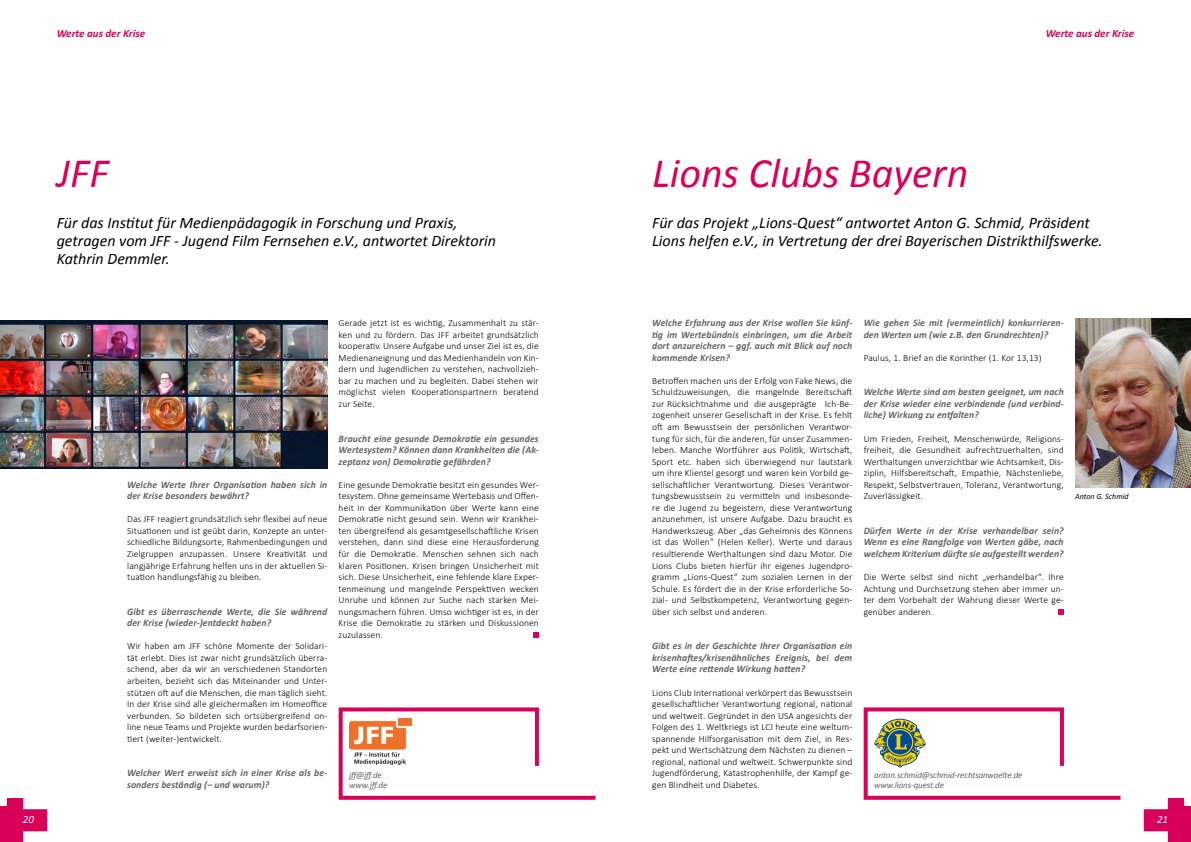
<style>
.page{position:relative;width:1191px;height:842px;background:#fff}
.page>*{position:absolute;margin:0;border:0;box-sizing:border-box;transform-origin:0 0}
.t1{font:italic 42px "Calibri";color:#d90059}
.t2{font:italic 16px/18px "Calibri";color:#000}
.t3{font:italic 700 11px "Calibri";color:#d90059}
.t4{font:italic 11px "Calibri";color:#fff}
.t5{font:italic 700 10px/11.5px "Calibri";letter-spacing:.01em;color:#636362;text-align:justify}
.t6{font:300 9.5px/11.5px "Calibri";letter-spacing:.01em;color:#000;text-align:justify}
.t7{font:italic 9px/10px "Calibri";letter-spacing:-.01em;color:#636362}
.t8{font:italic 8px "Calibri";color:#000}
</style>
<div class="page">
<svg style="left:0;top:798px;width:47px;height:44px"></svg>
<svg style="left:1143px;top:798px;width:48px;height:44px"></svg>
<svg style="left:533px;top:632px;width:6px;height:6px"></svg>
<svg style="left:338px;top:707px;width:258px;height:93px"></svg>
<svg style="left:1058px;top:609px;width:5px;height:6px"></svg>
<img style="left:1075px;top:319px;width:116px;height:169px">
<img style="left:0;top:320px;width:327px;height:149px">
<img style="left:349px;top:719px;width:62px;height:46px">
<svg style="left:863px;top:707px;width:258px;height:93px"></svg>
<p class="t3" style="left:57px;top:26px;width:90px">Werte aus der Krise</p>
<h1 class="t1" style="left:57px;top:145px;width:53px">JFF</h1>
<h2 class="t2" style="left:57px;top:213px;width:441px">Für das Institut für Medienpädagogik in Forschung und Praxis, getragen vom JFF - Jugend Film Fernsehen e.V., antwortet Direktorin<br>Kathrin Demmler.</h2>
<p class="t4" style="left:23px;top:812px;width:13px">20</p>
<p class="t5" style="left:127px;top:479px;width:202px">Welche Werte Ihrer Organisation haben sich in der Krise besonders bewährt?</p>
<p class="t6" style="left:127px;top:513px;width:202px">Das JFF reagiert grundsätzlich sehr flexibel auf neue Situationen und ist geübt darin, Konzepte an unter&shy;schiedliche Bildungsorte, Rahmenbedingungen und Zielgruppen anzupassen. Unsere Kreativität und langjährige Erfahrung helfen uns in der aktuellen Si&shy;tuation handlungsfähig zu bleiben.</p>
<p class="t5" style="left:127px;top:606px;width:202px">Gibt es überraschende Werte, die Sie während der Krise (wieder-)entdeckt haben?</p>
<p class="t6" style="left:127px;top:640px;width:202px">Wir haben am JFF schöne Momente der Solidari&shy;tät erlebt. Dies ist zwar nicht grundsätzlich überra&shy;schend, aber da wir an verschiedenen Standorten arbeiten, bezieht sich das Miteinander und Unter&shy;stützen oft auf die Menschen, die man täglich sieht.<br>In der Krise sind alle gleichermaßen im Homeoffice verbunden. So bildeten sich ortsübergreifend on&shy;line neue Teams und Projekte wurden bedarfsorien&shy;tiert (weiter-)entwickelt.</p>
<p class="t5" style="left:127px;top:767px;width:202px">Welcher Wert erweist sich in einer Krise als be&shy;sonders beständig (– und warum)?</p>
<p class="t6" style="left:339px;top:317px;width:202px">Gerade jetzt ist es wichtig, Zusammenhalt zu stär&shy;ken und zu fördern. Das JFF arbeitet grundsätzlich kooperativ. Unsere Aufgabe und unser Ziel ist es, die Medienaneignung und das Medienhandeln von Kin&shy;dern und Jugendlichen zu verstehen, nachvollzieh&shy;bar zu machen und zu begleiten. Dabei stehen wir möglichst vielen Kooperationspartnern beratend zur Seite.</p>
<p class="t5" style="left:339px;top:432px;width:202px">Braucht eine gesunde Demokratie ein gesundes Wertesystem? Können dann Krankheiten die (Ak&shy;zeptanz von) Demokratie gefährden?</p>
<p class="t6" style="left:339px;top:478px;width:202px">Eine gesunde Demokratie besitzt ein gesundes Wer&shy;tesystem. Ohne gemeinsame Wertebasis und Offen&shy;heit in der Kommunikation über Werte kann eine Demokratie nicht gesund sein. Wenn wir Krankhei&shy;ten übergreifend als gesamtgesellschaftliche Krisen verstehen, dann sind diese eine Herausforderung für die Demokratie. Menschen sehnen sich nach klaren Positionen. Krisen bringen Unsicherheit mit sich. Diese Unsicherheit, eine fehlende klare Exper&shy;tenmeinung und mangelnde Perspektiven wecken Unruhe und können zur Suche nach starken Mei&shy;nungsmachern führen. Umso wichtiger ist es, in der Krise die Demokratie zu stärken und Diskussionen zuzulassen.</p>
<p class="t7" style="left:349px;top:770px;width:40px">jff@jff.de www.jff.de</p>
<p class="t3" style="left:1045px;top:26px;width:90px">Werte aus der Krise</p>
<h1 class="t1" style="left:652px;top:145px;width:317px">Lions Clubs Bayern</h1>
<h2 class="t2" style="left:652px;top:213px;width:452px">Für das Projekt „Lions-Quest“ antwortet Anton G. Schmid, Präsident<br>Lions helfen e.V., in Vertretung der drei Bayerischen Distrikthilfswerke.</h2>
<p class="t5" style="left:652px;top:317px;width:202px">Welche Erfahrung aus der Krise wollen Sie künf&shy;tig im Wertebündnis einbringen, um die Arbeit dort anzureichern – ggf. auch mit Blick auf noch kommende Krisen?</p>
<p class="t6" style="left:652px;top:374px;width:202px">Betroffen machen uns der Erfolg von Fake News, die Schuldzuweisungen, die mangelnde Bereitschaft zur Rücksichtnahme und die ausgeprägte Ich-Be&shy;zogenheit unserer Gesellschaft in der Krise. Es fehlt oft am Bewusstsein der persönlichen Verantwor&shy;tung für sich, für die anderen, für unser Zusammen&shy;leben. Manche Wortführer aus Politik, Wirtschaft, Sport etc. haben sich überwiegend nur lautstark um ihre Klientel gesorgt und waren kein Vorbild ge&shy;sellschaftlicher Verantwortung. Dieses Verantwor&shy;tungsbewusstsein zu vermitteln und insbesonde&shy;re die Jugend zu begeistern, diese Verantwortung anzunehmen, ist unsere Aufgabe. Dazu braucht es Handwerkszeug. Aber „das Geheimnis des Könnens ist das Wollen“ (Helen Keller). Werte und daraus resultierende Werthaltungen sind dazu Motor. Die Lions Clubs bieten hierfür ihr eigenes Jugendpro&shy;gramm „Lions-Quest“ zum sozialen Lernen in der Schule. Es fördert die in der Krise erforderliche So&shy;zial- und Selbstkompetenz, Verantwortung gegen&shy;über sich selbst und anderen.</p>
<p class="t5" style="left:652px;top:640px;width:202px">Gibt es in der Geschichte Ihrer Organisation ein krisenhaftes/krisenähnliches Ereignis, bei dem Werte eine rettende Wirkung hatten?</p>
<p class="t6" style="left:652px;top:686px;width:202px">Lions Club International verkörpert das Bewusstsein gesellschaftlicher Verantwortung regional, national und weltweit. Gegründet in den USA angesichts der Folgen des 1. Weltkriegs ist LCI heute eine weltum&shy;spannende Hilfsorganisation mit dem Ziel, in Res&shy;pekt und Wertschätzung dem Nächsten zu dienen – regional, national und weltweit. Schwerpunkte sind Jugendförderung, Katastrophenhilfe, der Kampf ge&shy;gen Blindheit und Diabetes.</p>
<p class="t5" style="left:863px;top:317px;width:202px">Wie gehen Sie mit (vermeintlich) konkurrieren&shy;den Werten um (wie z.B. den Grundrechten)?</p>
<p class="t6" style="left:863px;top:351px;width:179px">Paulus, 1. Brief an die Korinther (1. Kor 13,13)</p>
<p class="t5" style="left:863px;top:386px;width:202px">Welche Werte sind am besten geeignet, um nach der Krise wieder eine verbindende (und verbind&shy;liche) Wirkung zu entfalten?</p>
<p class="t6" style="left:863px;top:432px;width:202px">Um Frieden, Freiheit, Menschenwürde, Religions&shy;freiheit, die Gesundheit aufrechtzuerhalten, sind Werthaltungen unverzichtbar wie Achtsamkeit, Dis&shy;ziplin, Hilfsbereitschaft, Empathie, Nächstenliebe, Respekt, Selbstvertrauen, Toleranz, Verantwortung, Zuverlässigkeit.</p>
<p class="t5" style="left:863px;top:525px;width:202px">Dürfen Werte in der Krise verhandelbar sein?<br>Wenn es eine Rangfolge von Werten gäbe, nach welchem Kriterium dürfte sie aufgestellt werden?</p>
<p class="t6" style="left:863px;top:571px;width:202px">Die Werte selbst sind nicht „verhandelbar“. Ihre Achtung und Durchsetzung stehen aber immer un&shy;ter dem Vorbehalt der Wahrung dieser Werte ge&shy;genüber anderen.</p>
<p class="t8" style="left:1075px;top:491px;width:55px">Anton G. Schmid</p>
<p class="t7" style="left:874px;top:770px;width:150px">anton.schmid@schmid-rechtsanwaelte.de www.lions-quest.de</p>
<p class="t4" style="left:1157px;top:812px;width:13px">21</p>
</div>
